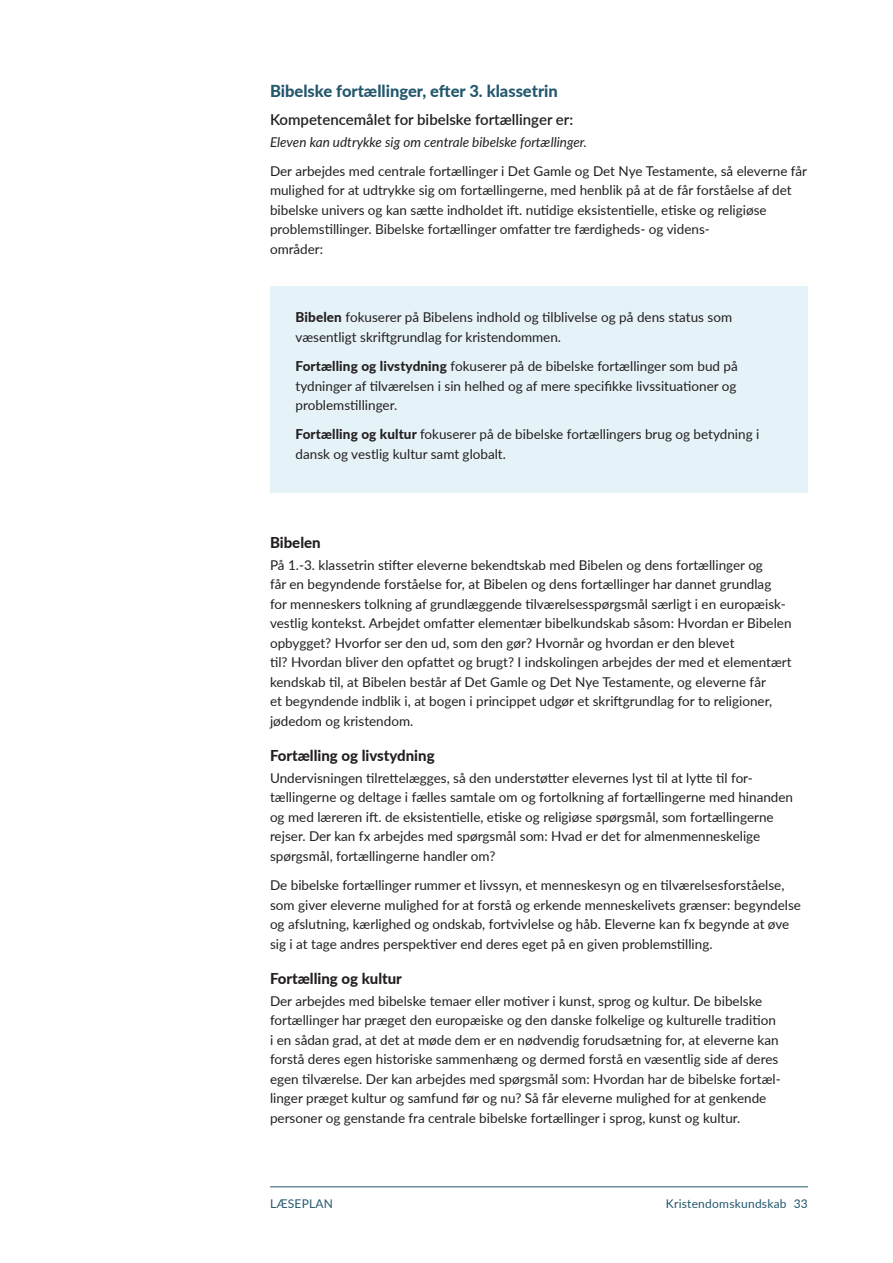
<style>
.page{position:relative;width:893px;height:1263px;background:#fff}
.page>*{position:absolute;margin:0;border:0;box-sizing:border-box;transform-origin:0 0}
._08_blå_mellemrubrik{font:800 16.5px "Lato";color:#23576d}
._08_mellemrubrik_3{font:800 15px "Lato";color:#231f20}
._08_mellemrubrik_4{font:600 15px "Lato";color:#231f20}
._04_Brødtekst_9_13{font:13.5px/19.5px "Lato";color:#231f20}
._07_Boks_brød{font:13.5px/19.5px "Lato";color:#231f20}
._04_Brødtekst_9_13-2{font:italic 13.5px "Lato";color:#231f20}
.t1{font:12px "Lato";letter-spacing:.02em;color:#23576d}
.s1{font-weight:800}
</style>
<div class="page">
<div style="left:270px;top:286px;width:538px;height:207px;background:#e5f2f7"></div>
<hr style="left:270px;top:1186px;width:538px;height:1px;background:#23576d">
<p class="_08_blå_mellemrubrik" style="left:270px;top:79px;width:289px">Bibelske fortællinger, efter 3. klassetrin</p>
<p class="_08_mellemrubrik_4" style="left:270px;top:109px;width:305px">Kompetencemålet for bibelske fortællinger er:</p>
<p class="_04_Brødtekst_9_13-2" style="left:270px;top:132px;width:318px">Eleven kan udtrykke sig om centrale bibelske fortællinger.</p>
<p class="_04_Brødtekst_9_13" style="left:270px;top:161px;width:539px">Der arbejdes med centrale fortællinger i Det Gamle og Det Nye Testamente, så eleverne får mulighed for at udtrykke sig om fortællingerne, med henblik på at de får forståelse af det bibelske univers og kan sætte indholdet ift. nutidige eksistentielle, etiske og religiøse problemstillinger. Bibelske fortællinger omfatter tre færdigheds- og videns-<br>områder:</p>
<p class="_07_Boks_brød" style="left:296px;top:307px;width:438px"><span class="s1">Bibelen</span> fokuserer på Bibelens indhold og tilblivelse og på dens status som væsentligt skriftgrundlag for kristendommen.</p>
<p class="_07_Boks_brød" style="left:296px;top:356px;width:444px;text-align:justify"><span class="s1">Fortælling og livstydning</span> fokuserer på de bibelske fortællinger som bud på tydninger af tilværelsen i sin helhed og af mere specifikke livssituationer og problemstillinger.</p>
<p class="_07_Boks_brød" style="left:296px;top:424px;width:465px"><span class="s1">Fortælling og kultur</span> fokuserer på de bibelske fortællingers brug og betydning i dansk og vestlig kultur samt globalt.</p>
<p class="_08_mellemrubrik_3" style="left:270px;top:531px;width:52px">Bibelen</p>
<p class="_04_Brødtekst_9_13" style="left:270px;top:554px;width:523px">På 1.-3. klassetrin stifter eleverne bekendtskab med Bibelen og dens fortællinger og<br>får en begyndende forståelse for, at Bibelen og dens fortællinger har dannet grundlag for menneskers tolkning af grundlæggende tilværelsesspørgsmål særligt i en europæisk&shy;vestlig kontekst. Arbejdet omfatter elementær bibelkundskab såsom: Hvordan er Bibelen opbygget? Hvorfor ser den ud, som den gør? Hvornår og hvordan er den blevet<br>til? Hvordan bliver den opfattet og brugt? I indskolingen arbejdes der med et elementært kendskab til, at Bibelen består af Det Gamle og Det Nye Testamente, og eleverne får<br>et begyndende indblik i, at bogen i princippet udgør et skriftgrundlag for to religioner, jødedom og kristendom.</p>
<p class="_08_mellemrubrik_3" style="left:270px;top:744px;width:166px">Fortælling og livstydning</p>
<p class="_04_Brødtekst_9_13" style="left:270px;top:768px;width:525px">Undervisningen tilrettelægges, så den understøtter elevernes lyst til at lytte til for&shy;tællingerne og deltage i fælles samtale om og fortolkning af fortællingerne med hinanden og med læreren ift. de eksistentielle, etiske og religiøse spørgsmål, som fortællingerne rejser. Der kan fx arbejdes med spørgsmål som: Hvad er det for almenmenneskelige spørgsmål, fortællingerne handler om?</p>
<p class="_04_Brødtekst_9_13" style="left:270px;top:875px;width:533px">De bibelske fortællinger rummer et livssyn, et menneskesyn og en tilværelsesforståelse, som giver eleverne mulighed for at forstå og erkende menneskelivets grænser: begyndelse og afslutning, kærlighed og ondskab, fortvivlelse og håb. Eleverne kan fx begynde at øve sig i at tage andres perspektiver end deres eget på en given problemstilling.</p>
<p class="_08_mellemrubrik_3" style="left:270px;top:968px;width:133px">Fortælling og kultur</p>
<p class="_04_Brødtekst_9_13" style="left:270px;top:991px;width:512px">Der arbejdes med bibelske temaer eller motiver i kunst, sprog og kultur. De bibelske fortællinger har præget den europæiske og den danske folkelige og kulturelle tradition i en sådan grad, at det at møde dem er en nødvendig forudsætning for, at eleverne kan forstå deres egen historiske sammenhæng og dermed forstå en væsentlig side af deres egen tilværelse. Der kan arbejdes med spørgsmål som: Hvordan har de bibelske fortæl&shy;linger præget kultur og samfund før og nu? Så får eleverne mulighed for at genkende personer og genstande fra centrale bibelske fortællinger i sprog, kunst og kultur.</p>
<p class="t1" style="left:270px;top:1195px;width:65px">LÆSEPLAN</p>
<p class="t1" style="left:666px;top:1195px;width:144px">Kristendomskundskab 33</p>
</div>
